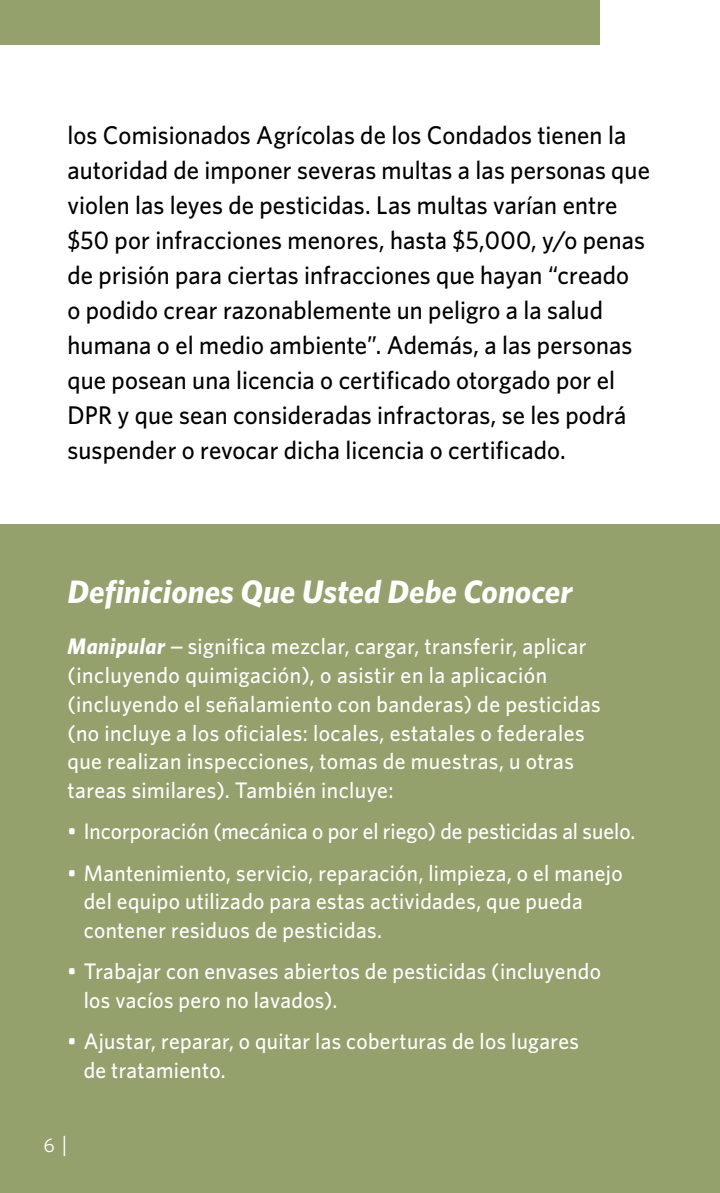
<style>
.page{position:relative;width:720px;height:1193px;background:#fff}
.page>*{position:absolute;margin:0;border:0;box-sizing:border-box;transform-origin:0 0}
.Back_Heading{font:italic 700 32.5px "Whitney";color:#fff}
.Body_Text{font:500 25.5px/35px "Whitney";letter-spacing:.005em;color:#000;scale:.96 1}
.Back_Text{font:500 22.5px/28.8px "Whitney";letter-spacing:.02em;color:#fff;scale:.95 1}
.Back_Text-2{font:500 22.5px/28.8px "Whitney";letter-spacing:.02em;color:#fff;scale:1.5 1}
.t1{font:20px "Whitney";color:#fff}
.s1{font-weight:700;font-style:italic}
.s2{font-size:22.5px}
</style>
<div class="page">
<div style="left:0;top:524px;width:720px;height:668px;background:#94a16d"></div>
<div style="left:0;top:0;width:600px;height:45px;background:#94a16d"></div>
<p class="Body_Text" style="left:68px;top:117px;width:608px">los Comisionados Agrícolas de los Condados tienen la autoridad de imponer severas multas a las personas que violen las leyes de pesticidas. Las multas varían entre $50 por infracciones menores, hasta $5,000, y/o penas de prisión para ciertas infracciones que hayan “creado<br>o podido crear razonablemente un peligro a la salud humana o el medio ambiente”. Además, a las personas que posean una licencia o certificado otorgado por el DPR y que sean consideradas infractoras, se les podrá suspender o revocar dicha licencia o certificado.</p>
<p class="Back_Heading" style="left:68px;top:572px;width:506px">Definiciones Que Usted Debe Conocer</p>
<p class="Back_Text-2" style="left:67px;top:631px;width:357px"><span class="s1">Manipular</span> –significa mezclar, cargar, transferir, aplicar (incluyendo quimigación), o asistir en la aplicación (incluyendo el señalamiento con banderas) de pesticidas (no incluye a los oficiales: locales, estatales o federales que realizan inspecciones, tomas de muestras, u otras tareas similares). También incluye:</p>
<p class="Back_Text" style="left:68px;top:816px;width:599px">• Incorporación (mecánica o por el riego) de pesticidas al suelo.</p>
<p class="Back_Text" style="left:84px;top:857px;width:569px;text-indent:-16px">• Mantenimiento, servicio, reparación, limpieza, o el manejo del equipo utilizado para estas actividades, que pueda contener residuos de pesticidas.</p>
<p class="Back_Text" style="left:84px;top:956px;width:546px;text-indent:-16px">• Trabajar con envases abiertos de pesticidas (incluyendo los vacíos pero no lavados).</p>
<p class="Back_Text" style="left:84px;top:1026px;width:523px;text-indent:-16px">• Ajustar, reparar, o quitar las coberturas de los lugares de tratamiento.</p>
<p class="t1" style="left:43px;top:1133px;width:26px">6 <span class="s2">|</span></p>
</div>
